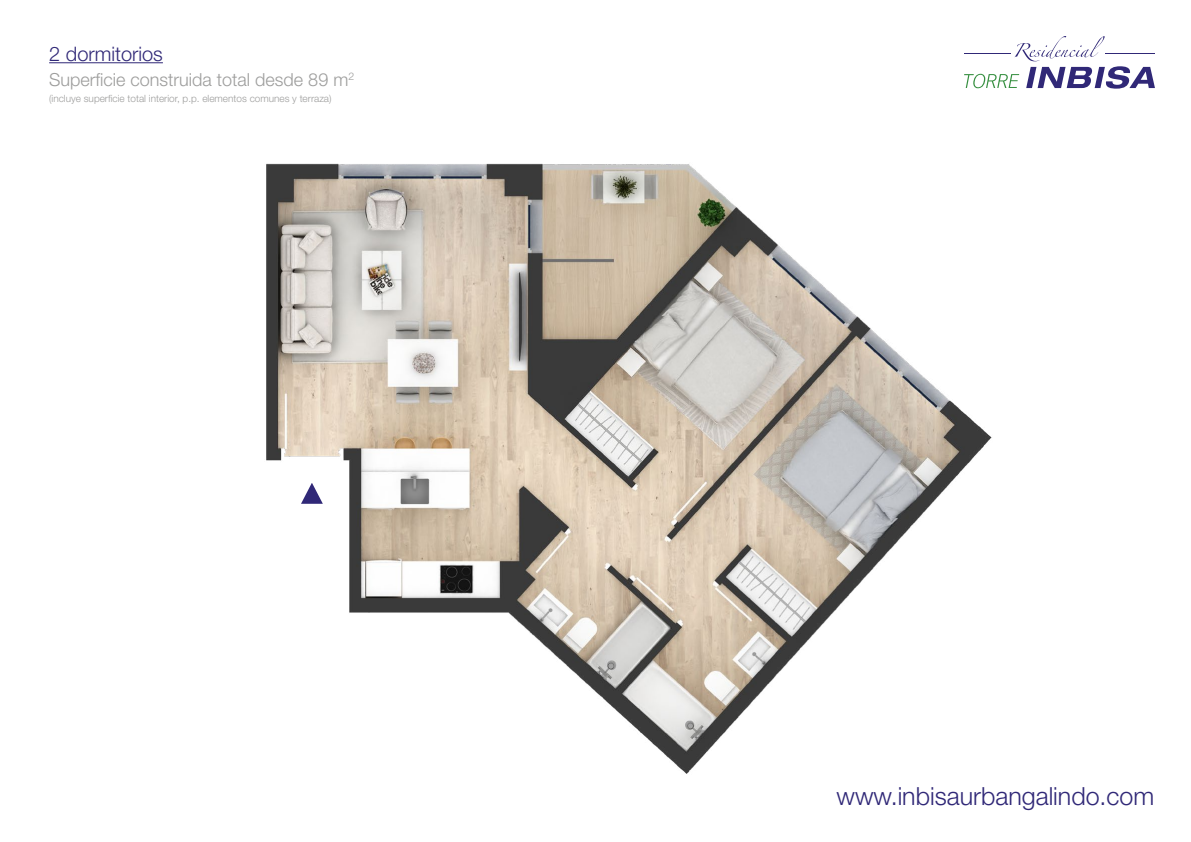
<style>
.page{position:relative;width:1191px;height:842px;background:#fff}
.page>*{position:absolute;margin:0;border:0;box-sizing:border-box;transform-origin:0 0}
.t1{font:300 25px "Helvetica Neue LT Std";color:#302877}
.t2{font:300 20px "Helvetica Neue LT Std";color:#302877}
.t3{font:300 18px "Helvetica Neue LT Std";color:#9d9d9c}
.t4{font:300 10px "Helvetica Neue LT Std";color:#9d9d9c}
</style>
<div class="page">
<svg style="left:995px;top:36px;width:160px;height:53px"></svg>
<hr style="left:964px;top:53px;width:46px;height:1px;background:#302877">
<hr style="left:1105px;top:53px;width:50px;height:1px;background:#302877">
<img style="left:266px;top:73px;width:729px;height:701px">
<svg style="left:296px;top:478px;width:32px;height:29px"></svg>
<hr style="left:49px;top:62px;width:114px;height:1px;background:#302877">
<h2 class="t2" style="left:49px;top:41px;width:115px">2 dormitorios</h2>
<h3 class="t3" style="left:49px;top:68px;width:306px">Superficie construida total desde 89 m<sup>2</sup></h3>
<p class="t4" style="left:49px;top:93px;width:284px">(incluye superficie total interior, p.p. elementos comunes y terraza)</p>
<h1 class="t1" style="left:836px;top:781px;width:319px">www.inbisaurbangalindo.com</h1>
</div>
